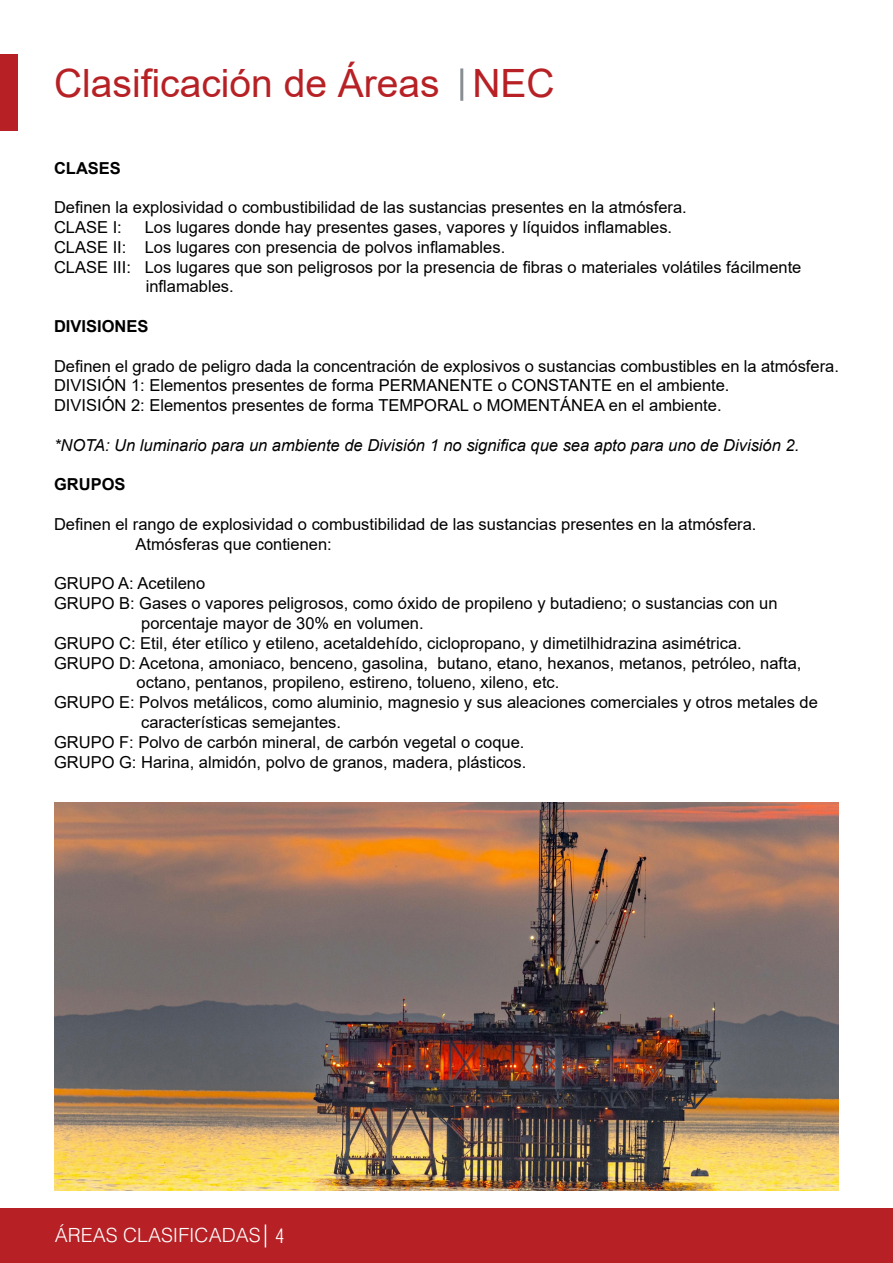
<style>
.page{position:relative;width:893px;height:1263px;background:#fff}
.page>*{position:absolute;margin:0;border:0;box-sizing:border-box;transform-origin:0 0}
.t1{font:39px "Arial";color:#b72125}
.t2{font:300 19.5px "Helvetica LT Std";color:#fff}
.t3{font:16.5px "Arial";color:#000}
.t4{font:italic 16.5px "Arial";color:#000}
.t5{font:700 16.5px "Arial";color:#000}
.s1{font-stretch:condensed}
</style>
<div class="page">
<div style="left:0;top:1209px;width:893px;height:54px;background:#b72125"></div>
<svg style="left:265px;top:1224px;width:1px;height:23px"></svg>
<div style="left:0;top:54px;width:18px;height:77px;background:#b72125"></div>
<hr style="left:460px;top:68px;width:3px;height:33px;background:#888e91">
<img style="left:55px;top:803px;width:784px;height:388px">
<p class="t1" style="left:54px;top:56px;width:502px">Clasificación de Áreas NEC</p>
<p class="t5" style="left:54px;top:156px;width:68px">CLASES</p>
<p class="t3" style="left:54px;top:196px;width:634px">Definen la explosividad o combustibilidad de las sustancias presentes en la atmósfera.</p>
<p class="t3" style="left:54px;top:216px;width:69px">CLASE I:</p>
<p class="t3" style="left:145px;top:216px;width:529px">Los lugares donde hay presentes gases, vapores y líquidos inflamables.</p>
<p class="t3" style="left:54px;top:236px;width:453px">CLASE II: Los lugares con presencia de polvos inflamables.</p>
<p class="t3" style="left:54px;top:255px;width:749px">CLASE III: Los lugares que son peligrosos por la presencia de fibras o materiales volátiles fácilmente</p>
<p class="t3" style="left:146px;top:275px;width:90px">inflamables.</p>
<p class="t5" style="left:54px;top:315px;width:96px">DIVISIONES</p>
<p class="t3" style="left:54px;top:354px;width:786px">Definen el grado de peligro dada la concentración de explosivos o sustancias combustibles en la atmósfera.</p>
<p class="t3" style="left:54px;top:374px;width:677px">DIVISIÓN 1: Elementos presentes de forma PERMANENTE o CONSTANTE en el ambiente.</p>
<p class="t3" style="left:54px;top:394px;width:669px">DIVISIÓN 2: Elementos presentes de forma TEMPORAL o MOMENTÁNEA en el ambiente.</p>
<p class="t4" style="left:54px;top:434px;width:747px">*NOTA: Un luminario para un ambiente de División 1 no significa que sea apto para uno de División 2.</p>
<p class="t5" style="left:54px;top:473px;width:73px">GRUPOS</p>
<p class="t3" style="left:54px;top:513px;width:704px">Definen el rango de explosividad o combustibilidad de las sustancias presentes en la atmósfera.</p>
<p class="t3" style="left:136px;top:533px;width:198px">Atmósferas que contienen:</p>
<p class="t3" style="left:54px;top:572px;width:153px">GRUPO A: Acetileno</p>
<p class="t3" style="left:54px;top:592px;width:725px">GRUPO B: Gases o vapores peligrosos, como óxido de propileno y butadieno; o sustancias con un</p>
<p class="t3" style="left:141px;top:612px;width:284px">porcentaje mayor de 30% en volumen.</p>
<p class="t3" style="left:54px;top:632px;width:689px">GRUPO C: Etil, éter etílico y etileno, acetaldehído, ciclopropano, y dimetilhidrazina asimétrica.</p>
<p class="t3" style="left:54px;top:651px;width:749px">GRUPO D: Acetona, amoniaco, benceno, gasolina, butano, etano, hexanos, metanos, petróleo, nafta,</p>
<p class="t3" style="left:137px;top:671px;width:424px">octano, pentanos, propileno, estireno, tolueno, xileno, etc.</p>
<p class="t3" style="left:54px;top:691px;width:765px">GRUPO E: Polvos metálicos, como aluminio, magnesio y sus aleaciones comerciales y otros metales de</p>
<p class="t3" style="left:141px;top:711px;width:201px">características semejantes.</p>
<p class="t3" style="left:54px;top:731px;width:472px">GRUPO F: Polvo de carbón mineral, de carbón vegetal o coque.</p>
<p class="t3" style="left:54px;top:750px;width:474px">GRUPO G: Harina, almidón, polvo de granos, madera, plásticos.</p>
<p class="t2" style="left:55px;top:1222px;width:231px">ÁREAS CLASIFICADAS <span class="s1">4</span></p>
</div>
